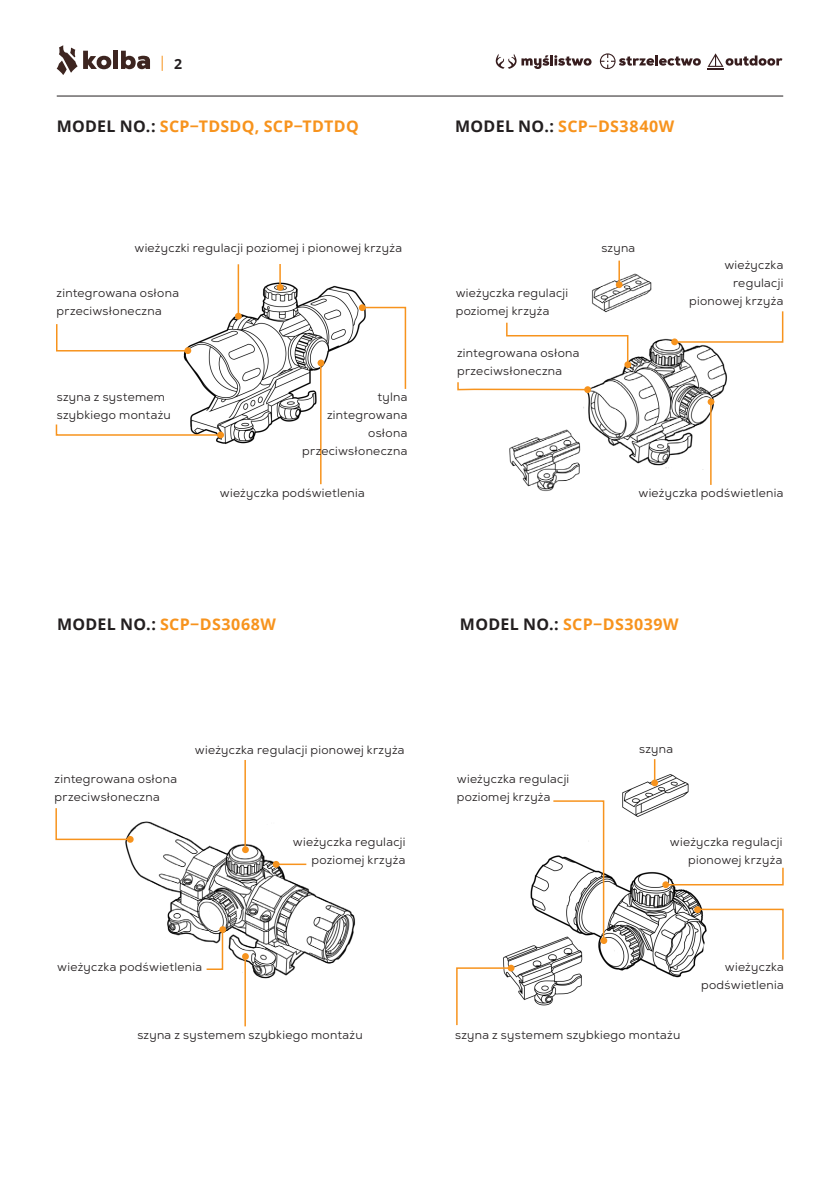
<style>
.page{position:relative;width:840px;height:1191px;background:#fff}
.page>*{position:absolute;margin:0;border:0;box-sizing:border-box;transform-origin:0 0}
.Nagłówek_tytół{font:700 16px "Open Sans";letter-spacing:.02em;color:#f7931d}
.t1{font:700 14px "Open Sans";color:#231f20}
.Opis_obrazka{font:12px/18px "Nexa";letter-spacing:.025em;color:#231f20}
.s1{color:#231f20}
</style>
<div class="page">
<div style="left:113px;top:51px;width:5px;height:18px;background:#3d2520"></div>
<svg style="left:121px;top:51px;width:29px;height:18px"></svg>
<svg style="left:57px;top:45px;width:54px;height:30px"></svg>
<hr style="left:57px;top:96px;width:725px;height:1px;background:#231f20">
<svg style="left:162px;top:56px;width:1px;height:15px"></svg>
<svg style="left:599px;top:53px;width:101px;height:16px"></svg>
<svg style="left:495px;top:54px;width:96px;height:15px"></svg>
<svg style="left:707px;top:53px;width:75px;height:16px"></svg>
<img style="left:503px;top:772px;width:199px;height:234px">
<img style="left:183px;top:281px;width:183px;height:163px">
<img style="left:509px;top:273px;width:217px;height:219px">
<img style="left:125px;top:821px;width:230px;height:157px">
<hr style="left:237px;top:264px;width:2px;height:53px;background:#f7931d">
<hr style="left:279px;top:264px;width:2px;height:24px;background:#f7931d">
<svg style="left:56px;top:323px;width:132px;height:29px"></svg>
<svg style="left:55px;top:423px;width:166px;height:13px"></svg>
<svg style="left:362px;top:306px;width:44px;height:84px"></svg>
<hr style="left:320px;top:365px;width:1px;height:119px;background:#f7931d">
<svg style="left:618px;top:261px;width:1px;height:20px"></svg>
<svg style="left:674px;top:310px;width:109px;height:33px"></svg>
<svg style="left:506px;top:321px;width:123px;height:45px"></svg>
<svg style="left:457px;top:381px;width:131px;height:10px"></svg>
<hr style="left:709px;top:404px;width:2px;height:81px;background:#f7931d">
<svg style="left:55px;top:808px;width:75px;height:33px"></svg>
<hr style="left:244px;top:760px;width:2px;height:88px;background:#f7931d">
<hr style="left:275px;top:863px;width:31px;height:2px;background:#f7931d">
<svg style="left:205px;top:928px;width:19px;height:42px"></svg>
<hr style="left:244px;top:959px;width:2px;height:67px;background:#f7931d">
<hr style="left:653px;top:759px;width:2px;height:23px;background:#f7931d">
<svg style="left:551px;top:799px;width:53px;height:140px"></svg>
<svg style="left:665px;top:866px;width:119px;height:20px"></svg>
<svg style="left:697px;top:908px;width:87px;height:53px"></svg>
<svg style="left:456px;top:966px;width:54px;height:60px"></svg>
<div style="left:235px;top:313px;width:7px;height:6px;background:#f7931d;border-radius:50%"></div>
<div style="left:276px;top:284px;width:7px;height:7px;background:#f7931d;border-radius:50%"></div>
<div style="left:317px;top:359px;width:7px;height:7px;background:#f7931d;border-radius:50%"></div>
<div style="left:184px;top:347px;width:7px;height:7px;background:#f7931d;border-radius:50%"></div>
<div style="left:217px;top:431px;width:7px;height:7px;background:#f7931d;border-radius:50%"></div>
<div style="left:358px;top:304px;width:7px;height:7px;background:#f7931d;border-radius:50%"></div>
<div style="left:615px;top:281px;width:7px;height:7px;background:#f7931d;border-radius:50%"></div>
<div style="left:624px;top:361px;width:7px;height:7px;background:#f7931d;border-radius:50%"></div>
<svg style="left:670px;top:338px;width:7px;height:7px"></svg>
<div style="left:584px;top:386px;width:6px;height:7px;background:#f7931d;border-radius:50%"></div>
<div style="left:707px;top:398px;width:7px;height:7px;background:#f7931d;border-radius:50%"></div>
<div style="left:242px;top:953px;width:7px;height:7px;background:#f7931d;border-radius:50%"></div>
<div style="left:219px;top:926px;width:7px;height:7px;background:#f7931d;border-radius:50%"></div>
<div style="left:272px;top:861px;width:7px;height:6px;background:#f7931d;border-radius:50%"></div>
<div style="left:242px;top:846px;width:7px;height:7px;background:#f7931d;border-radius:50%"></div>
<div style="left:127px;top:836px;width:7px;height:6px;background:#f7931d;border-radius:50%"></div>
<div style="left:651px;top:779px;width:6px;height:7px;background:#f7931d;border-radius:50%"></div>
<div style="left:600px;top:937px;width:7px;height:7px;background:#f7931d;border-radius:50%"></div>
<svg style="left:507px;top:964px;width:7px;height:7px"></svg>
<svg style="left:693px;top:906px;width:7px;height:7px"></svg>
<div style="left:662px;top:881px;width:6px;height:7px;background:#f7931d;border-radius:50%"></div>
<p class="t1" style="left:174px;top:54px;width:9px">2</p>
<p class="Nagłówek_tytół" style="left:57px;top:115px;width:303px"><span class="s1">MODEL NO.:</span> SCP−TDSDQ, SCP−TDTDQ</p>
<p class="Nagłówek_tytół" style="left:455px;top:115px;width:220px"><span class="s1">MODEL NO.:</span> SCP−DS3840W</p>
<p class="Opis_obrazka" style="left:134px;top:239px;width:269px">wieżyczki regulacji poziomej i pionowej krzyża</p>
<p class="Opis_obrazka" style="left:57px;top:284px;width:124px">zintegrowana osłona</p>
<p class="Opis_obrazka" style="left:57px;top:302px;width:106px">przeciwsłoneczna</p>
<p class="Opis_obrazka" style="left:455px;top:284px;width:114px">wieżyczka regulacji poziomej krzyża</p>
<p class="Opis_obrazka" style="left:457px;top:344px;width:124px">zintegrowana osłona przeciwsłoneczna</p>
<p class="Opis_obrazka" style="left:601px;top:239px;width:35px">szyna</p>
<p class="Opis_obrazka" style="left:724px;top:256px;width:60px;text-align:right">wieżyczka regulacji</p>
<p class="Opis_obrazka" style="left:688px;top:292px;width:96px">pionowej krzyża</p>
<p class="Opis_obrazka" style="left:57px;top:387px;width:115px">szyna z systemem szybkiego montażu</p>
<p class="Opis_obrazka" style="left:377px;top:387px;width:31px">tylna</p>
<p class="Opis_obrazka" style="left:327px;top:405px;width:82px">zintegrowana</p>
<p class="Opis_obrazka" style="left:368px;top:423px;width:41px">osłona</p>
<p class="Opis_obrazka" style="left:302px;top:441px;width:106px">przeciwsłoneczna</p>
<p class="Opis_obrazka" style="left:220px;top:484px;width:146px">wieżyczka podświetlenia</p>
<p class="Opis_obrazka" style="left:638px;top:484px;width:146px">wieżyczka podświetlenia</p>
<p class="Nagłówek_tytół" style="left:57px;top:612px;width:220px"><span class="s1">MODEL NO.:</span> SCP−DS3068W</p>
<p class="Nagłówek_tytół" style="left:459px;top:612px;width:220px"><span class="s1">MODEL NO.:</span> SCP−DS3039W</p>
<p class="Opis_obrazka" style="left:195px;top:741px;width:211px">wieżyczka regulacji pionowej krzyża</p>
<p class="Opis_obrazka" style="left:639px;top:739px;width:35px">szyna</p>
<p class="Opis_obrazka" style="left:55px;top:769px;width:124px">zintegrowana osłona</p>
<p class="Opis_obrazka" style="left:55px;top:787px;width:106px">przeciwsłoneczna</p>
<p class="Opis_obrazka" style="left:456px;top:769px;width:114px">wieżyczka regulacji poziomej krzyża</p>
<p class="Opis_obrazka" style="left:293px;top:832px;width:114px">wieżyczka regulacji</p>
<p class="Opis_obrazka" style="left:311px;top:850px;width:95px">poziomej krzyża</p>
<p class="Opis_obrazka" style="left:669px;top:832px;width:114px">wieżyczka regulacji</p>
<p class="Opis_obrazka" style="left:687px;top:850px;width:96px">pionowej krzyża</p>
<p class="Opis_obrazka" style="left:57px;top:958px;width:146px">wieżyczka podświetlenia</p>
<p class="Opis_obrazka" style="left:724px;top:958px;width:60px">wieżyczka</p>
<p class="Opis_obrazka" style="left:700px;top:976px;width:84px">podświetlenia</p>
<p class="Opis_obrazka" style="left:137px;top:1025px;width:227px">szyna z systemem szybkiego montażu</p>
<p class="Opis_obrazka" style="left:455px;top:1025px;width:227px">szyna z systemem szybkiego montażu</p>
</div>
